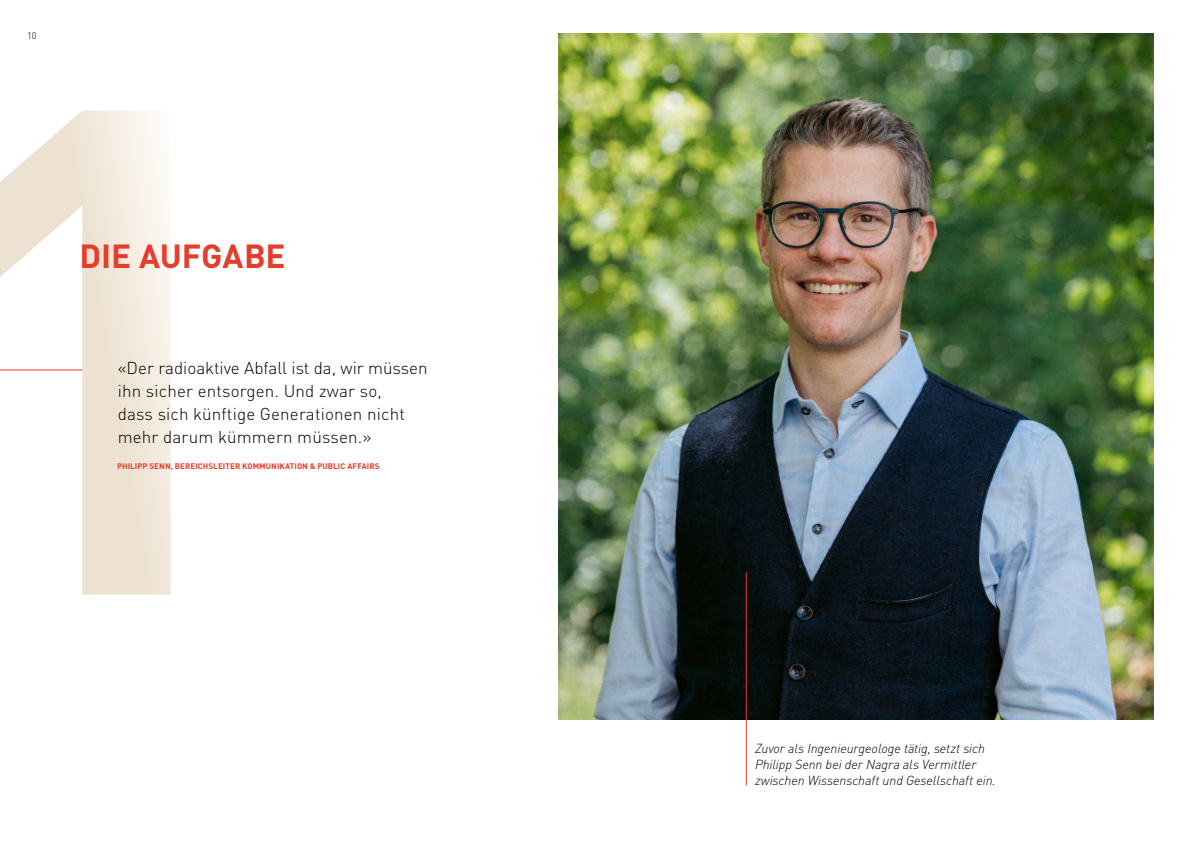
<style>
.page{position:relative;width:1191px;height:842px;background:#fff}
.page>*{position:absolute;margin:0;border:0;box-sizing:border-box;transform-origin:0 0}
.t1{font:700 33px "DINOT";letter-spacing:-.005em;color:#e63c2a}
.t2{font:300 17px/23px "DINOT";letter-spacing:.01em;color:#000}
.t3{font:italic 300 13px/16px "DINOT";letter-spacing:-.005em;color:#000}
.t4{font:300 9.5px "DINOT";color:#000}
.t5{font:700 8px "DINOT";letter-spacing:.01em;color:#e63c2a}
</style>
<div class="page">
<svg style="left:0;top:110px;width:171px;height:485px"></svg>
<img style="left:558px;top:33px;width:595px;height:686px">
<hr style="left:746px;top:572px;width:1px;height:213px;background:#e63c2a">
<hr style="left:0;top:369px;width:82px;height:1px;background:#e63c2a">
<p class="t4" style="left:27px;top:29px;width:11px">10</p>
<h1 class="t1" style="left:80px;top:231px;width:207px">DIE AUFGABE</h1>
<p class="t2" style="left:118px;top:355px;width:311px">«Der radioaktive Abfall ist da, wir müssen ihn sicher entsorgen. Und zwar so,<br>dass sich künftige Generationen nicht mehr darum kümmern müssen.»</p>
<p class="t5" style="left:117px;top:459px;width:264px">PHILIPP SENN, BEREICHSLEITER KOMMUNIKATION &amp; PUBLIC AFFAIRS</p>
<p class="t3" style="left:755px;top:740px;width:242px">Zuvor als Ingenieurgeologe tätig, setzt sich<br>Philipp Senn bei der Nagra als Vermittler zwischen Wissenschaft und Gesellschaft ein.</p>
</div>
